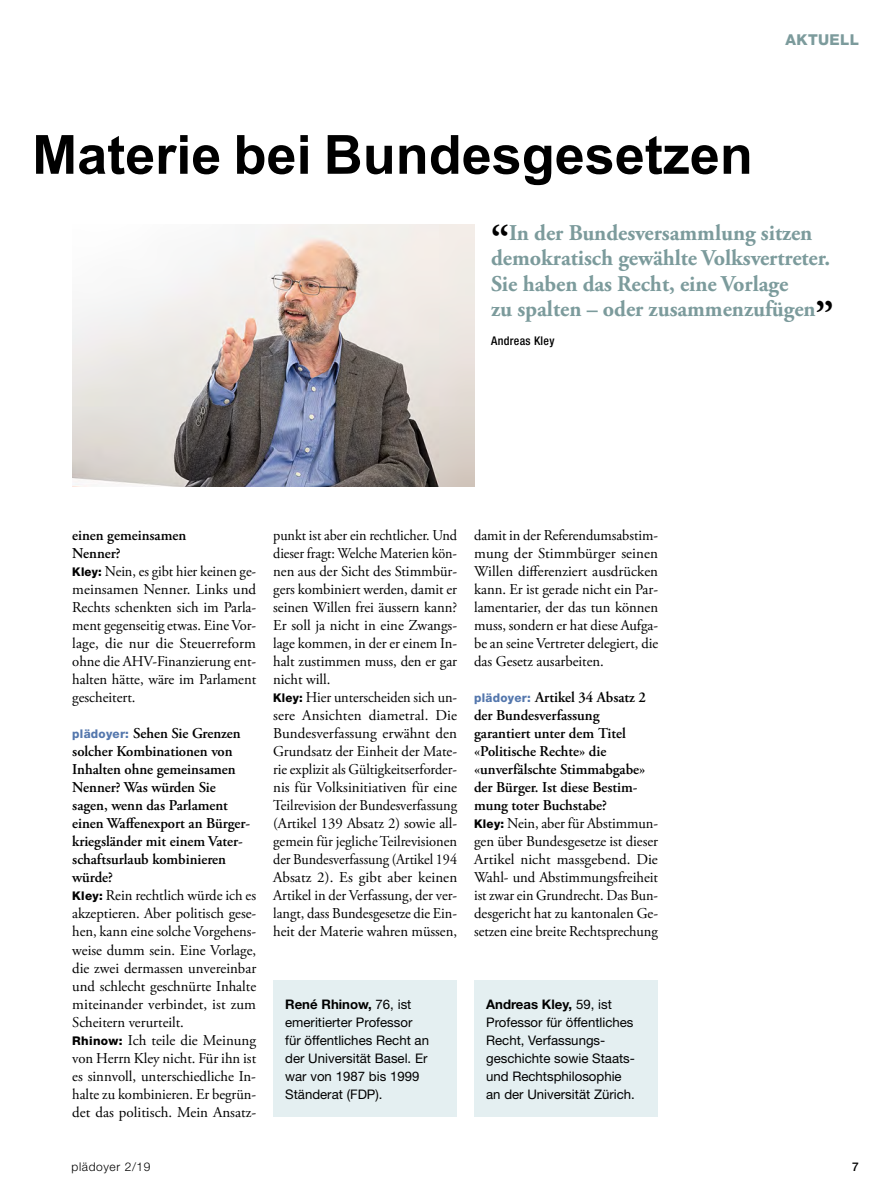
<style>
.page{position:relative;width:893px;height:1191px;background:#fff}
.page>*{position:absolute;margin:0;border:0;box-sizing:border-box;transform-origin:0 0}
.t1{font:700 54px "Arial";color:#000}
.t2{font:700 22.5px/25.5px "Adobe Garamond Pro";color:#7c9b9c}
.t3{font:15px/18px "Adobe Garamond Pro";letter-spacing:-.005em;color:#000}
.t4{font:15px/18px "Adobe Garamond Pro";letter-spacing:-.005em;color:#000;scale:.95 1}
.t5{font:15px/18px "Adobe Garamond Pro";letter-spacing:-.005em;color:#000;scale:.96 1}
.t6{font:800 15px "Helvetica Neue LT Std";letter-spacing:.025em;color:#7c9b9c}
.t7{font:13.2px/18px "Helvetica Neue LT Std";color:#000}
.t8{font:300 12px "Helvetica Neue LT Std";letter-spacing:.05em;color:#000}
.t9{font:500 condensed 12px "Helvetica Neue LT Std";letter-spacing:.025em;color:#000}
.t10{font:500 12px "Helvetica Neue LT Std";color:#000}
.s1{font-size:39px;color:#000}
.s2{font-weight:600}
.s3{font-family:"Helvetica Neue LT Std";font-weight:800;font-size:12px}
.s4{font-family:"Helvetica Neue LT Std";font-weight:800;font-size:12px;color:#5477ad}
.s5{font-weight:700}
</style>
<div class="page">
<img style="left:72px;top:224px;width:402px;height:262px">
<div style="left:273px;top:980px;width:184px;height:136px;background:#e4eff1"></div>
<div style="left:474px;top:980px;width:184px;height:136px;background:#e4eff1"></div>
<p class="t1" style="left:32px;top:119px;width:722px">Materie bei Bundesgesetzen</p>
<p class="t6" style="left:786px;top:30px;width:75px">AKTUELL</p>
<p class="t2" style="left:491px;top:220px;width:344px"><span class="s1">“</span>In der Bundesversammlung sitzen demokratisch gewählte Volksvertreter.<br>Sie haben das Recht, eine Vorlage<br>zu spalten – oder zusammenzufügen<span class="s1">”</span></p>
<p class="t9" style="left:491px;top:333px;width:65px">Andreas Kley</p>
<p class="t5" style="left:72px;top:527px;width:193px"><span class="s2">einen gemeinsamen<br>Nenner?<br></span><span class="s3">Kley:</span> Nein, es gibt hier keinen ge&shy;meinsamen Nenner. Links und<br>Rechts schenkten sich im Parla&shy;ment gegenseitig etwas. Eine Vor&shy;lage, die nur die Steuerreform ohne die AHV-Finanzierung ent&shy;halten hätte, wäre im Parlament gescheitert.</p>
<p class="t3" style="left:72px;top:725px;width:186px"><span class="s4">plädoyer:</span> <span class="s2">Sehen Sie Grenzen solcher Kombinationen von<br>Inhalten ohne gemeinsamen<br>Nenner? Was würden Sie<br>sagen, wenn das Parlament einen Waffenexport an Bürger&shy;kriegsländer mit einem Vater&shy;schaftsurlaub kombinieren würde?<br></span><span class="s3">Kley:</span> Rein rechtlich würde ich es akzeptieren. Aber politisch gese&shy;hen, kann eine solche Vorgehens&shy;weise dumm sein. Eine Vorlage, die zwei dermassen unvereinbar und schlecht geschnürte Inhalte miteinander verbindet, ist zum<br>Scheitern verurteilt.<br><span class="s3">Rhinow:</span> Ich teile die Meinung von Herrn Kley nicht. Für ihn ist es sinnvoll, unterschiedliche In&shy;halte zu kombinieren. Er begrün&shy;det das politisch. Mein Ansatz-</p>
<p class="t4" style="left:273px;top:527px;width:195px">punkt ist aber ein rechtlicher. Und dieser fragt: Welche Materien kön&shy;nen aus der Sicht des Stimmbür&shy;gers kombiniert werden, damit er seinen Willen frei äussern kann?<br>Er soll ja nicht in eine Zwangs&shy;lage kommen, in der er einem In&shy;halt zustimmen muss, den er gar nicht will.<br><span class="s3">Kley:</span> Hier unterscheiden sich un&shy;sere Ansichten diametral. Die<br>Bundesverfassung erwähnt den<br>Grundsatz der Einheit der Mate&shy;rie explizit als Gültigkeitserforder&shy;nis für Volksinitiativen für eine<br>Teilrevision der Bundesverfassung (Artikel 139 Absatz 2) sowie all&shy;gemein für jegliche Teilrevisionen der Bundesverfassung (Artikel 194<br>Absatz 2). Es gibt aber keinen<br>Artikel in der Verfassung, der ver&shy;langt, dass Bundesgesetze die Ein&shy;heit der Materie wahren müssen,</p>
<p class="t5" style="left:474px;top:527px;width:193px;text-align:justify">damit in der Referendumsabstim&shy;mung der Stimmbürger seinen Willen differenziert ausdrücken kann. Er ist gerade nicht ein Par&shy;lamentarier, der das tun können muss, sondern er hat diese Aufga&shy;be an seine Vertreter delegiert, die das Gesetz ausarbeiten.</p>
<p class="t3" style="left:474px;top:689px;width:185px"><span class="s4">plädoyer:</span> <span class="s2">Artikel 34 Absatz 2 der Bundesverfassung garantiert unter dem Titel «Politische Rechte» die «unverfälschte Stimmabgabe» der Bürger. Ist diese Bestim&shy;mung toter Buchstabe?<br></span><span class="s3">Kley:</span> Nein, aber für Abstimmun&shy;gen über Bundesgesetze ist dieser<br>Artikel nicht massgebend. Die<br>Wahl- und Abstimmungsfreiheit ist zwar ein Grundrecht. Das Bun&shy;desgericht hat zu kantonalen Ge&shy;setzen eine breite Rechtsprechung</p>
<p class="t7" style="left:285px;top:994px;width:145px"><span class="s5">René Rhinow,</span> 76, ist emeritierter Professor für öffentliches Recht an der Universität Basel. Er war von 1987 bis 1999<br>Ständerat (FDP).</p>
<p class="t7" style="left:486px;top:994px;width:150px"><span class="s5">Andreas Kley,</span> 59, ist<br>Professor für öffentliches<br>Recht, Verfassungs&shy;geschichte sowie Staats&shy;und Rechtsphilosophie an der Universität Zürich.</p>
<p class="t8" style="left:72px;top:1159px;width:81px">plädoyer 2/19</p>
<p class="t10" style="left:852px;top:1159px;width:8px">7</p>
</div>
